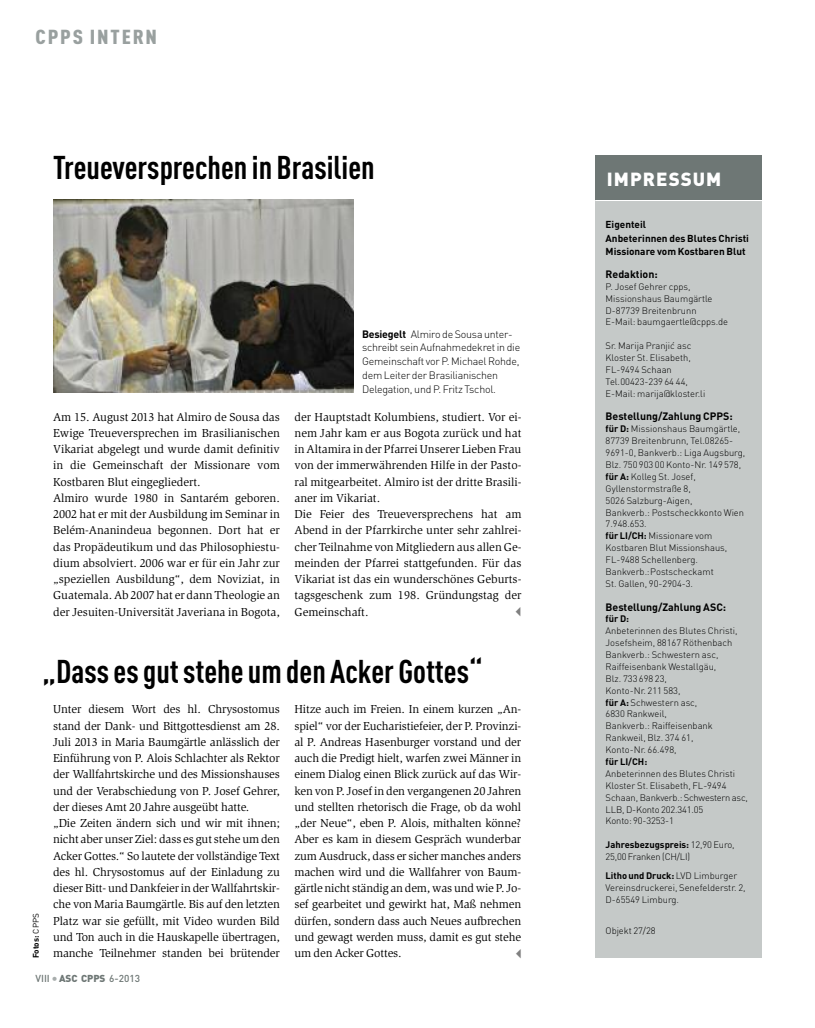
<style>
.page{position:relative;width:815px;height:1028px;background:#fff}
.page>*{position:absolute;margin:0;border:0;box-sizing:border-box;transform-origin:0 0}
.t1{font:700 32.5px "DIN Cond";color:#000}
.t2{font:900 20px "DIN Cond";letter-spacing:.085em;color:#99a09f;scale:1.1 1}
.t3{font:900 18.75px "DIN Pro";letter-spacing:.055em;color:#fff}
.t4{font:11.88px/16.2px "Slimbach Std";color:#000}
.t5{font:300 10.62px/13.8px "DIN Pro";letter-spacing:-.02em;color:#000}
.t6{font:700 10.62px "DIN Pro";color:#000}
.t7{font:700 10px/13.8px "DIN Pro";color:#000}
.t8{font:500 10px "DIN Pro";color:#6e7775}
.t9{font:300 9.38px/11.9px "DIN Pro";color:#000}
.t10{font:300 9.38px/11.9px "DIN Pro";letter-spacing:-.02em;color:#000}
.t11{font:700 9.38px "DIN Pro";color:#000}
.t12{font:700 8.12px "DIN Pro";color:#000}
.s1{font-weight:700}
.s2{font-weight:400}
.s3{font-size:12.5px;color:#a8adac}
.s4{font-weight:900}
</style>
<div class="page">
<div style="left:595px;top:173px;width:167px;height:784px;background:#c5c9c8"></div>
<hr style="left:595px;top:200px;width:169px;height:1px;background:#fff">
<div style="left:595px;top:155px;width:167px;height:45px;background:#6e7775"></div>
<img style="left:53px;top:200px;width:301px;height:193px">
<h2 class="t2" style="left:35px;top:24px;width:112px">CPPS INTERN</h2>
<h1 class="t1" style="left:53px;top:148px;width:323px">Treueversprechen in Brasilien</h1>
<p class="t4" style="left:53px;top:409px;width:228px">Am 15. August 2013 hat Almiro de Sousa das Ewige Treueversprechen im Brasilianischen Vikariat abgelegt und wurde damit definitiv in die Gemeinschaft der Missionare vom Kostbaren Blut eingegliedert.<br>Almiro wurde 1980 in Santarém geboren.<br>2002 hat er mit der Ausbildung im Seminar in Belém-Ananindeua begonnen. Dort hat er das Propädeutikum und das Philosophiestu&shy;dium absolviert. 2006 war er für ein Jahr zur „speziellen Ausbildung“, dem Noviziat, in Guatemala.Ab 2007 hat er dann Theologie an der Jesuiten-Universität Javeriana in Bogota,</p>
<p class="t5" style="left:362px;top:327px;width:160px"><span class="s1">Besiegelt</span> Almiro de Sousa unter&shy;schreibt sein Aufnahmedekret in die Gemeinschaft vor P. Michael Rohde, dem Leiter der Brasilianischen Delegation, und P. Fritz Tschol.</p>
<p class="t4" style="left:295px;top:409px;width:228px">der Hauptstadt Kolumbiens, studiert. Vor ei&shy;nem Jahr kam er aus Bogota zurück und hat in Altamira in der Pfarrei Unserer Lieben Frau von der immerwährenden Hilfe in der Pasto&shy;ral mitgearbeitet. Almiro ist der dritte Brasili&shy;aner im Vikariat.<br>Die Feier des Treueversprechens hat am Abend in der Pfarrkirche unter sehr zahlrei&shy;cher Teilnahme von Mitgliedern aus allen Ge&shy;meinden der Pfarrei stattgefunden. Für das Vikariat ist das ein wunderschönes Geburts&shy;tagsgeschenk zum 198. Gründungstag der Gemeinschaft.</p>
<h1 class="t1" style="left:43px;top:651px;width:442px">„Dasses gutstehe umden Acker Gottes“</h1>
<p class="t12" style="left:31px;top:958px;width:47px;rotate:-90deg">Fotos: <span class="s2">CPPS</span></p>
<p class="t4" style="left:53px;top:702px;width:228px">Unter diesem Wort des hl. Chrysostomus stand der Dank- und Bittgottesdienst am 28.<br>Juli 2013 in Maria Baumgärtle anlässlich der Einführung von P. Alois Schlachter als Rektor der Wallfahrtskirche und des Missionshauses und der Verabschiedung von P. Josef Gehrer, der dieses Amt 20 Jahre ausgeübt hatte.<br>„Die Zeiten ändern sich und wir mit ihnen; nicht aber unser Ziel: dass es gut stehe um den Acker Gottes.“ So lautete der vollständige Text des hl. Chrysostomus auf der Einladung zu dieser Bitt- und Dankfeier in der Wallfahrtskir&shy;che von Maria Baumgärtle. Bis auf den letzten Platz war sie gefüllt, mit Video wurden Bild und Ton auch in die Hauskapelle übertragen, manche Teilnehmer standen bei brütender</p>
<p class="t4" style="left:294px;top:702px;width:228px;text-align:justify">Hitze auch im Freien. In einem kurzen „An&shy;spiel“ vor der Eucharistiefeier, der P. Provinzi&shy;al P. Andreas Hasenburger vorstand und der auch die Predigt hielt, warfen zwei Männer in einem Dialog einen Blick zurück auf das Wir&shy;ken von P. Josef in den vergangenen 20 Jahren und stellten rhetorisch die Frage, ob da wohl „der Neue“, eben P. Alois, mithalten könne?<br>Aber es kam in diesem Gespräch wunderbar zum Ausdruck, dass er sicher manches anders machen wird und die Wallfahrer von Baum&shy;gärtle nicht ständig an dem, was und wie P. Jo&shy;sef gearbeitet und gewirkt hat, Maß nehmen dürfen, sondern dass auch Neues aufbrechen und gewagt werden muss, damit es gut stehe um den Acker Gottes.</p>
<p class="t8" style="left:35px;top:973px;width:106px">VIII<span class="s3">•</span><span class="s4">ASC CPPS</span> 6-2013</p>
<h3 class="t3" style="left:607px;top:168px;width:116px">IMPRESSUM</h3>
<p class="t7" style="left:606px;top:217px;width:145px">Eigenteil<br>Anbeterinnen des Blutes Christi<br>Missionare vom Kostbaren Blut</p>
<p class="t6" style="left:606px;top:268px;width:54px">Redaktion:</p>
<p class="t9" style="left:606px;top:280px;width:124px">P. Josef Gehrer cpps,<br>Missionshaus Baumgärtle<br>D-87739 Breitenbrunn<br>E-Mail: baumgaertle@cpps.de</p>
<p class="t9" style="left:606px;top:340px;width:101px">Sr. Marija Pranjic´ asc<br>Kloster St. Elisabeth,<br>FL-9494 Schaan<br>Tel.00423-239 64 44,<br>E-Mail: marija@kloster.li</p>
<p class="t6" style="left:606px;top:410px;width:129px">Bestellung/Zahlung CPPS:</p>
<p class="t9" style="left:606px;top:423px;width:141px"><span class="s1">für D:</span> Missionshaus Baumgärtle,<br>87739 Breitenbrunn, Tel.08265-<br>9691-0, Bankverb.: Liga Augsburg,<br>Blz. 750 903 00 Konto-Nr. 149 578, <span class="s1">für A:</span> Kolleg St. Josef,<br>Gyllenstormstraße 8,<br>5026 Salzburg-Aigen,<br>Bankverb.: Postscheckkonto Wien<br>7.948.653.<br><span class="s1">für LI/CH:</span> Missionare vom<br>Kostbaren Blut Missionshaus,<br>FL-9488 Schellenberg.<br>Bankverb.:Postscheckamt<br>St. Gallen, 90-2904-3.</p>
<p class="t6" style="left:606px;top:600px;width:122px">Bestellung/Zahlung ASC:</p>
<p class="t11" style="left:606px;top:613px;width:25px">für D:</p>
<p class="t9" style="left:606px;top:625px;width:133px">Anbeterinnen des Blutes Christi,<br>Josefsheim, 88167 Röthenbach<br>Bankverb.: Schwestern asc,<br>Raiffeisenbank Westallgäu,<br>Blz. 733 698 23,<br>Konto-Nr. 211 583,<br><span class="s1">für A:</span> Schwestern asc,<br>6830 Rankweil,<br>Bankverb.: Raiffeisenbank<br>Rankweil, Blz. 374 61,<br>Konto-Nr. 66.498,</p>
<p class="t11" style="left:606px;top:756px;width:43px">für LI/CH:</p>
<p class="t9" style="left:606px;top:767px;width:144px">Anbeterinnen des Blutes Christi<br>Kloster St. Elisabeth, FL-9494<br>Schaan, Bankverb.: Schwestern asc,<br>LLB, D-Konto 202.341.05<br>Konto: 90-3253-1</p>
<p class="t10" style="left:606px;top:839px;width:130px"><span class="s1">Jahresbezugspreis:</span> 12,90 Euro,<br>25,00 Franken (CH/LI)</p>
<p class="t9" style="left:606px;top:869px;width:141px"><span class="s1">Litho und Druck:</span> LVD Limburger<br>Vereinsdruckerei, Senefelderstr. 2,<br>D-65549 Limburg.</p>
<p class="t9" style="left:606px;top:924px;width:52px">Objekt 27/28</p>
</div>
